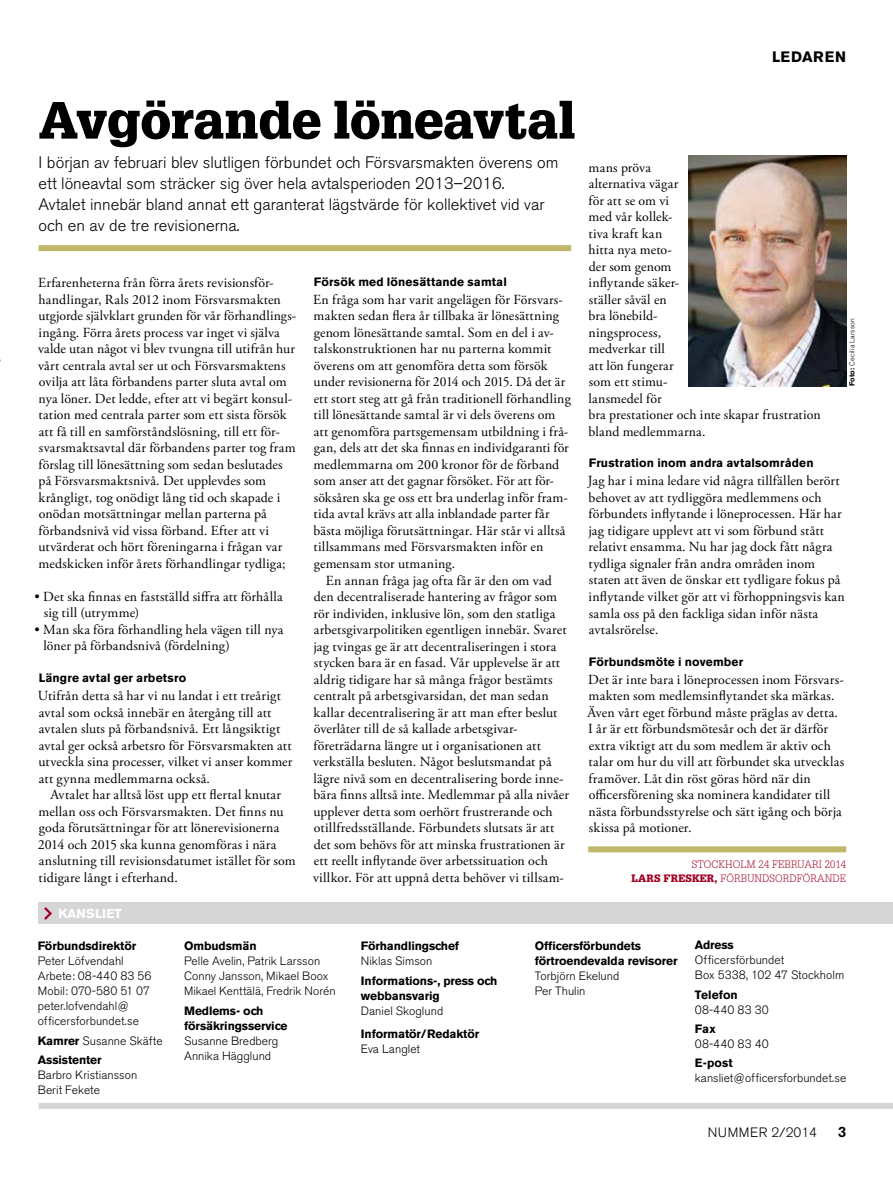
<style>
.page{position:relative;width:893px;height:1191px;background:#fff}
.page>*{position:absolute;margin:0;border:0;box-sizing:border-box;transform-origin:0 0}
.t1{font:900 51px "Glypha";letter-spacing:-.005em;color:#000}
.t2{font:300 16.5px/21px "Akzidenz Grotesk BE";color:#000}
.t3{font:700 15px "Akzidenz Grotesk BE";letter-spacing:.04em;color:#000}
.t4{font:13.8px/16.5px "Adobe Garamond Pro";letter-spacing:.01em;color:#000}
.t5{font:300 13.5px "Akzidenz Grotesk BE";letter-spacing:.04em;color:#000}
.t6{font:700 12.75px "Akzidenz Grotesk BE";letter-spacing:-.01em;color:#fff}
.t7{font:300 12px/15px "Akzidenz Grotesk BE";letter-spacing:.005em;color:#000}
.t8{font:700 12px/15px "Akzidenz Grotesk BE";letter-spacing:-.01em;color:#000}
.t9{font:700 12px "Akzidenz Grotesk BE";letter-spacing:.01em;color:#000}
.t10{font:700 12px "Akzidenz Grotesk BE";letter-spacing:.015em;color:#000}
.t11{font:300 10.5px/13.5px "Glypha";letter-spacing:.01em;color:#a00022;text-align:right}
.t12{font:300 7.2px "Akzidenz Grotesk BE";letter-spacing:.025em;color:#000}
.s1{font-weight:700}
.s2{font-weight:900}
.s3{font-weight:300}
.s4{font-weight:500;font-size:15px;color:#fff}
.s5{font-weight:500;font-size:15px}
</style>
<div class="page">
<div style="left:38px;top:902px;width:855px;height:21px;background:#d6d6d6"></div>
<svg style="left:44px;top:907px;width:8px;height:13px"></svg>
<div style="left:588px;top:846px;width:258px;height:6px;background:#c0b76a"></div>
<div style="left:39px;top:245px;width:532px;height:6px;background:#c0b76a"></div>
<img style="left:689px;top:155px;width:157px;height:231px">
<div style="left:39px;top:1102px;width:854px;height:6px;background:#d6d6d6"></div>
<p class="t3" style="left:772px;top:48px;width:76px">LEDAREN</p>
<h1 class="t1" style="left:39px;top:89px;width:538px">Avgörande löneavtal</h1>
<p class="t2" style="left:39px;top:152px;width:521px">I början av februari blev slutligen förbundet och Försvarsmakten överens om ett löneavtal som sträcker sig över hela avtalsperioden 2013–2016.<br>Avtalet innebär bland annat ett garanterat lägstvärde för kollektivet vid var och en av de tre revisionerna.</p>
<p class="t4" style="left:38px;top:275px;width:260px">Erfarenheterna från förra årets revisionsför&shy;handlingar, Rals 2012 inom Försvarsmakten utgjorde självklart grunden för vår förhandlings&shy;ingång. Förra årets process var inget vi själva valde utan något vi blev tvungna till utifrån hur vårt centrala avtal ser ut och Försvarsmaktens ovilja att låta förbandens parter sluta avtal om nya löner. Det ledde, efter att vi begärt konsul&shy;tation med centrala parter som ett sista försök att få till en samförståndslösning, till ett för&shy;svarsmaktsavtal där förbandens parter tog fram förslag till lönesättning som sedan beslutades på Försvarsmaktsnivå. Det upplevdes som krångligt, tog onödigt lång tid och skapade i onödan motsättningar mellan parterna på förbandsnivå vid vissa förband. Efter att vi utvärderat och hört föreningarna i frågan var medskicken inför årets förhandlingar tydliga;</p>
<p class="t4" style="left:44px;top:589px;width:240px;text-indent:-9px">• Det ska finnas en fastställd siffra att förhålla sig till (utrymme)</p>
<p class="t4" style="left:44px;top:622px;width:241px;text-indent:-9px">• Man ska föra förhandling hela vägen till nya löner på förbandsnivå (fördelning)</p>
<p class="t10" style="left:39px;top:671px;width:149px">Längre avtal ger arbetsro</p>
<p class="t4" style="left:38px;top:688px;width:256px">Utifrån detta så har vi nu landat i ett treårigt avtal som också innebär en återgång till att avtalen sluts på förbandsnivå. Ett långsiktigt avtal ger också arbetsro för Försvarsmakten att utveckla sina processer, vilket vi anser kommer att gynna medlemmarna också.</p>
<p class="t4" style="left:38px;top:787px;width:259px;text-indent:13px">Avtalet har alltså löst upp ett flertal knutar mellan oss och Försvarsmakten. Det finns nu goda förutsättningar för att lönerevisionerna 2014 och 2015 ska kunna genomföras i nära anslutning till revisionsdatumet istället för som tidigare långt i efterhand.</p>
<p class="t10" style="left:314px;top:275px;width:195px">Försök med lönesättande samtal</p>
<p class="t4" style="left:313px;top:292px;width:259px">En fråga som har varit angelägen för Försvars&shy;makten sedan flera år tillbaka är lönesättning genom lönesättande samtal. Som en del i av&shy;talskonstruktionen har nu parterna kommit överens om att genomföra detta som försök under revisionerna för 2014 och 2015. Då det är ett stort steg att gå från traditionell förhandling till lönesättande samtal är vi dels överens om att genomföra partsgemensam utbildning i frå&shy;gan, dels att det ska finnas en individgaranti för medlemmarna om 200 kronor för de förband som anser att det gagnar försöket. För att för&shy;söksåren ska ge oss ett bra underlag inför fram&shy;tida avtal krävs att alla inblandade parter får bästa möjliga förutsättningar. Här står vi alltså tillsammans med Försvarsmakten inför en gemensam stor utmaning.</p>
<p class="t4" style="left:313px;top:572px;width:257px;text-indent:13px">En annan fråga jag ofta får är den om vad den decentraliserade hantering av frågor som rör individen, inklusive lön, som den statliga arbetsgivarpolitiken egentligen innebär. Svaret jag tvingas ge är att decentraliseringen i stora stycken bara är en fasad. Vår upplevelse är att aldrig tidigare har så många frågor bestämts centralt på arbetsgivarsidan, det man sedan kallar decentralisering är att man efter beslut överlåter till de så kallade arbetsgivar&shy;företrädarna längre ut i organisationen att verkställa besluten. Något beslutsmandat på lägre nivå som en decentralisering borde inne&shy;bära finns alltså inte. Medlemmar på alla nivåer upplever detta som oerhört frustrerande och otillfredsställande. Förbundets slutsats är att det som behövs för att minska frustrationen är ett reellt inflytande över arbetssituation och villkor. För att uppnå detta behöver vi tillsam-</p>
<p class="t4" style="left:588px;top:160px;width:234px">mans pröva<br>alternativa vägar<br>för att se om vi<br>med vår kollek-<br>tiva kraft kan<br>hitta nya meto-<br>der som genom<br>inflytande säker-<br>ställer såväl en<br>bra lönebild-<br>ningsprocess,<br>medverkar till<br>att lön fungerar<br>som ett stimu-<br>lansmedel för<br>bra prestationer och inte skapar frustration bland medlemmarna.</p>
<p class="t9" style="left:589px;top:456px;width:226px">Frustration inom andra avtalsområden</p>
<p class="t4" style="left:588px;top:473px;width:259px">Jag har i mina ledare vid några tillfällen berört behovet av att tydliggöra medlemmens och förbundets inflytande i löneprocessen. Här har jag tidigare upplevt att vi som förbund stått relativt ensamma. Nu har jag dock fått några tydliga signaler från andra områden inom staten att även de önskar ett tydligare fokus på inflytande vilket gör att vi förhoppningsvis kan samla oss på den fackliga sidan inför nästa avtalsrörelse.</p>
<p class="t9" style="left:589px;top:654px;width:156px">Förbundsmöte i november</p>
<p class="t4" style="left:588px;top:671px;width:258px">Det är inte bara i löneprocessen inom Försvars&shy;makten som medlemsinflytandet ska märkas.<br>Även vårt eget förbund måste präglas av detta.<br>I år är ett förbundsmötesår och det är därför extra viktigt att du som medlem är aktiv och talar om hur du vill att förbundet ska utvecklas framöver. Låt din röst göras hörd när din officersförening ska nominera kandidater till nästa förbundsstyrelse och sätt igång och börja skissa på motioner.</p>
<p class="t12" style="left:848px;top:386px;width:70px;rotate:-90deg"><span class="s1">Foto:</span> Cecilia Larsson</p>
<p class="t11" style="left:631px;top:858px;width:216px">STOCKHOLM 24 FEBRUARI 2014<br><span class="s2">LARS FRESKER,</span> FÖRBUNDSORDFÖRANDE</p>
<p class="t6" style="left:59px;top:906px;width:65px">KANSLIET</p>
<p class="t8" style="left:38px;top:938px;width:100px">Förbundsdirektör</p>
<p class="t7" style="left:38px;top:953px;width:115px">Peter Löfvendahl<br>Arbete: 08-440 83 56<br>Mobil: 070-580 51 07 peter.lofvendahl@ officersforbundet.se</p>
<p class="t8" style="left:38px;top:1030px;width:126px;line-height:19.2px">Kamrer <span class="s3">Susanne Skäfte<br></span>Assistenter</p>
<p class="t7" style="left:38px;top:1067px;width:101px">Barbro Kristiansson<br>Berit Fekete</p>
<p class="t8" style="left:184px;top:938px;width:74px">Ombudsmän</p>
<p class="t7" style="left:184px;top:953px;width:153px">Pelle Avelin, Patrik Larsson<br>Conny Jansson, Mikael Boox<br>Mikael Kenttälä, Fredrik Norén</p>
<p class="t8" style="left:184px;top:1003px;width:105px">Medlems- och försäkringsservice</p>
<p class="t7" style="left:184px;top:1033px;width:96px">Susanne Bredberg<br>Annika Hägglund</p>
<p class="t8" style="left:361px;top:938px;width:100px">Förhandlingschef</p>
<p class="t7" style="left:361px;top:953px;width:73px">Niklas Simson</p>
<p class="t8" style="left:361px;top:973px;width:138px">Informations-, press och webbansvarig</p>
<p class="t7" style="left:361px;top:1003px;width:84px">Daniel Skoglund</p>
<p class="t8" style="left:361px;top:1026px;width:120px">Informatör/Redaktör</p>
<p class="t7" style="left:361px;top:1041px;width:61px">Eva Langlet</p>
<p class="t8" style="left:535px;top:938px;width:144px">Officersförbundets förtroendevalda revisorer</p>
<p class="t7" style="left:535px;top:968px;width:86px">Torbjörn Ekelund<br>Per Thulin</p>
<p class="t8" style="left:695px;top:937px;width:40px">Adress</p>
<p class="t7" style="left:695px;top:953px;width:151px">Officersförbundet<br>Box 5338, 102 47 Stockholm</p>
<p class="t8" style="left:695px;top:987px;width:44px">Telefon</p>
<p class="t7" style="left:695px;top:1002px;width:75px">08-440 83 30</p>
<p class="t8" style="left:695px;top:1021px;width:22px">Fax</p>
<p class="t7" style="left:695px;top:1036px;width:75px">08-440 83 40</p>
<p class="t8" style="left:695px;top:1055px;width:39px">E-post</p>
<p class="t7" style="left:695px;top:1070px;width:153px">kansliet@officersforbundet.se</p>
<p class="t5" style="left:708px;top:1124px;width:140px">NUMMER 2/2014 <span class="s4">0</span><span class="s5">3</span></p>
</div>
